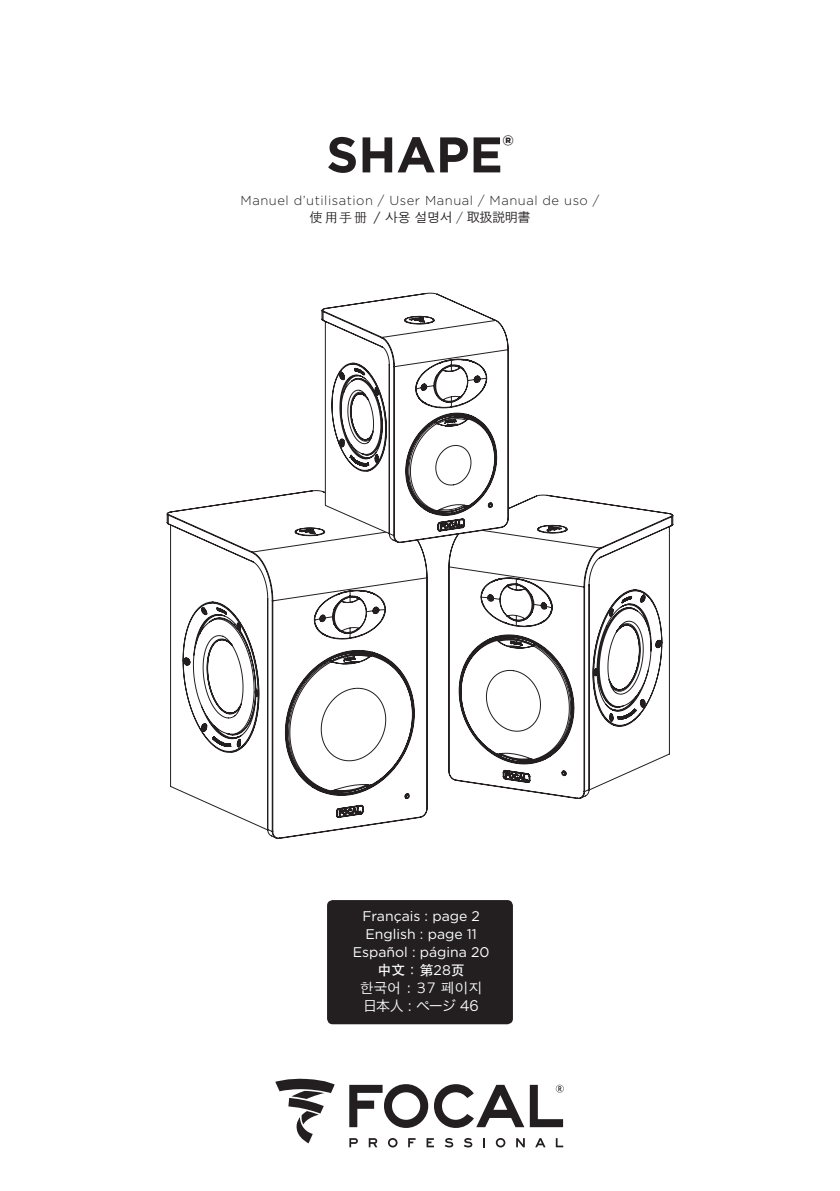
<style>
.page{position:relative;width:840px;height:1191px;background:#fff}
.page>*{position:absolute;margin:0;border:0;box-sizing:border-box;transform-origin:0 0}
.t1{font:700 50px "Gotham";color:#231f20}
.t2{font:14px "Gotham";color:#fff}
.t3{font:14px "Apple Gothic";color:#fff}
.t4{font:14px "Hira Kaku Pro W3";letter-spacing:-.07em;color:#fff}
.t5{font:500 14px "ST Heiti TC";color:#fff}
.t6{font:300 13px "Gotham";letter-spacing:.04em;color:#231f20}
.t7{font:13px "Apple Gothic";color:#231f20}
.s1{font-family:"ST Heiti TC";font-weight:300}
.s2{font-family:"Gotham"}
.s3{font-family:"Gotham";font-weight:300}
.s4{font-family:"Hira Kaku Pro W3"}
.s5{font-family:"Gotham";font-weight:400}
</style>
<div class="page">
<svg style="left:448px;top:494px;width:225px;height:305px"></svg>
<svg style="left:166px;top:490px;width:262px;height:349px"></svg>
<svg style="left:216px;top:738px;width:12px;height:8px"></svg>
<svg style="left:321px;top:292px;width:188px;height:251px"></svg>
<div style="left:327px;top:900px;width:185px;height:124px;background:#231f20;border-radius:6px"></div>
<svg style="left:349px;top:1084px;width:214px;height:44px"></svg>
<svg style="left:275px;top:1078px;width:59px;height:65px"></svg>
<svg style="left:349px;top:1138px;width:8px;height:9px"></svg>
<svg style="left:368px;top:1138px;width:9px;height:9px"></svg>
<svg style="left:388px;top:1138px;width:9px;height:9px"></svg>
<svg style="left:408px;top:1138px;width:7px;height:9px"></svg>
<svg style="left:426px;top:1138px;width:8px;height:9px"></svg>
<svg style="left:444px;top:1138px;width:9px;height:9px"></svg>
<svg style="left:464px;top:1138px;width:8px;height:9px"></svg>
<svg style="left:495px;top:1138px;width:10px;height:9px"></svg>
<svg style="left:516px;top:1138px;width:8px;height:9px"></svg>
<svg style="left:535px;top:1138px;width:10px;height:9px"></svg>
<svg style="left:555px;top:1138px;width:8px;height:9px"></svg>
<p class="t1" style="left:326px;top:122px;width:189px">SHAPE<sup>®</sup></p>
<p class="t6" style="left:240px;top:192px;width:360px">Manuel d’utilisation / User Manual / Manual de uso /</p>
<p class="t7" style="left:309px;top:210px;width:222px"><span class="s1">使用手册</span> <span class="s2">/</span> 사용 설명서 <span class="s3">/</span> <span class="s4">取扱説明書</span></p>
<p class="t2" style="left:362px;top:907px;width:119px">Français : page 2</p>
<p class="t2" style="left:365px;top:925px;width:113px">English : page 11</p>
<p class="t2" style="left:352px;top:943px;width:138px">Español : página 20</p>
<p class="t5" style="left:377px;top:962px;width:89px">中文：第<span class="s5">28</span>页</p>
<p class="t3" style="left:360px;top:980px;width:124px">한국어 : 37 페이지</p>
<p class="t4" style="left:363px;top:993px;width:117px">日本人 : ページ 46</p>
</div>
